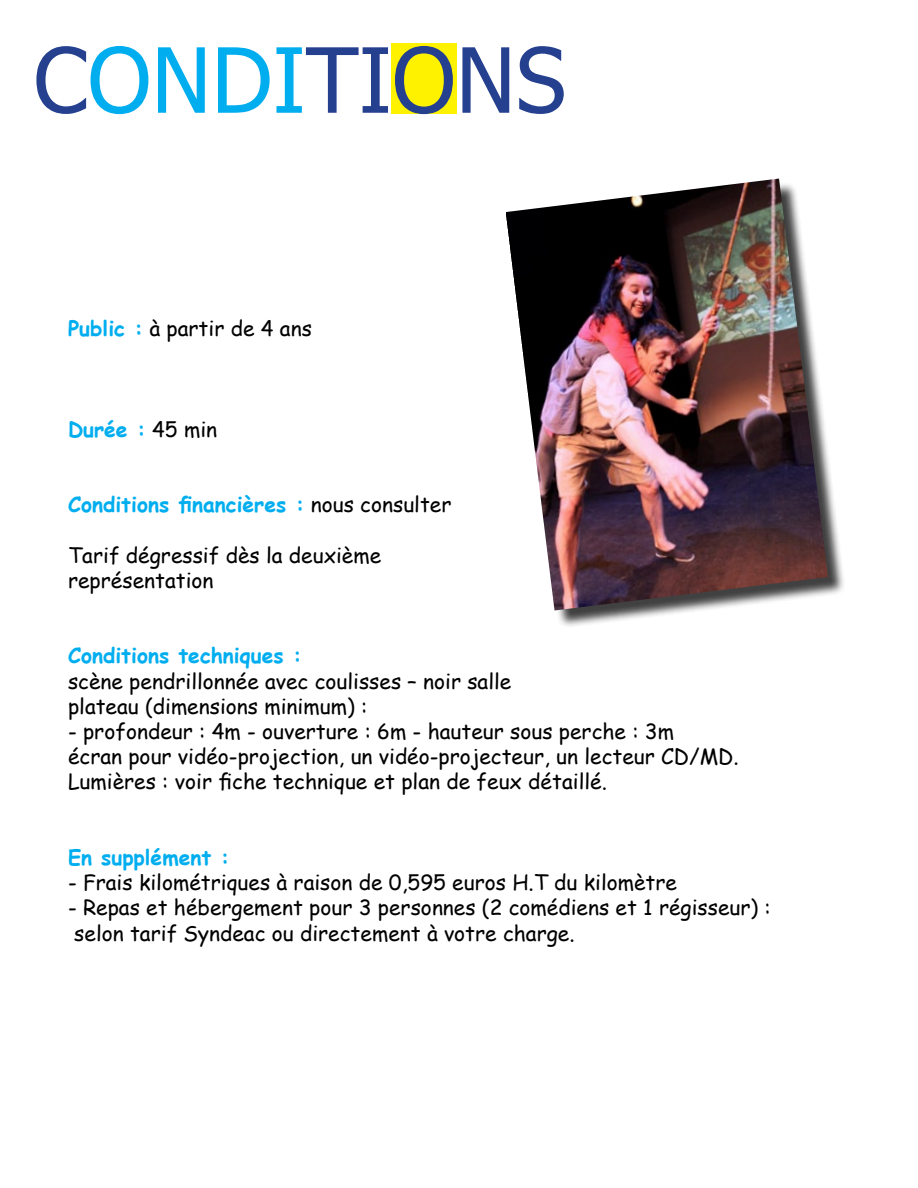
<style>
.page{position:relative;width:918px;height:1188px;background:#fff}
.page>*{position:absolute;margin:0;border:0;box-sizing:border-box;transform-origin:0 0}
.t1{font:90px "Tahoma";color:#25408f}
.t2{font:21px/25.2px "Comic Sans MS";color:#000}
.t3{font:700 21px "Comic Sans MS";color:#00aeef}
.s1{color:#00aeef}
.s2{font-weight:700;color:#00aeef}
.s3{font-weight:400;color:#000}
</style>
<div class="page">
<div style="left:391px;top:44px;width:65px;height:70px;background:#fff200"></div>
<div style="left:508px;top:181px;width:338px;height:447px;background:#000;opacity:.75"></div>
<img style="left:506px;top:179px;width:322px;height:431px">
<h1 class="t1" style="left:34px;top:20px;width:534px">C<span class="s1">ONDI</span>TIONS</h1>
<p class="t2" style="left:68px;top:315px;width:245px"><span class="s2">Public :</span> à partir de 4 ans</p>
<p class="t3" style="left:68px;top:414px;width:151px">Durée : <span class="s3">45 min</span></p>
<p class="t3" style="left:68px;top:489px;width:385px">Conditions financières : <span class="s3">nous consulter</span></p>
<p class="t2" style="left:68px;top:542px;width:315px">Tarif dégressif dès la deuxième représentation</p>
<p class="t3" style="left:68px;top:640px;width:235px">Conditions techniques :</p>
<p class="t2" style="left:68px;top:668px;width:445px">scène pendrillonnée avec coulisses – noir salle plateau (dimensions minimum) :</p>
<p class="t2" style="left:68px;top:718px;width:672px">- profondeur : 4m - ouverture : 6m - hauteur sous perche : 3m<br>écran pour vidéo-projection, un vidéo-projecteur, un lecteur CD/MD.<br>Lumières : voir fiche technique et plan de feux détaillé.</p>
<p class="t3" style="left:68px;top:842px;width:163px">En supplément :</p>
<p class="t2" style="left:68px;top:869px;width:611px">- Frais kilométriques à raison de 0,595 euros H.T du kilomètre</p>
<p class="t2" style="left:68px;top:895px;width:704px">- Repas et hébergement pour 3 personnes (2 comédiens et 1 régisseur) : selon tarif Syndeac ou directement à votre charge.</p>
</div>
